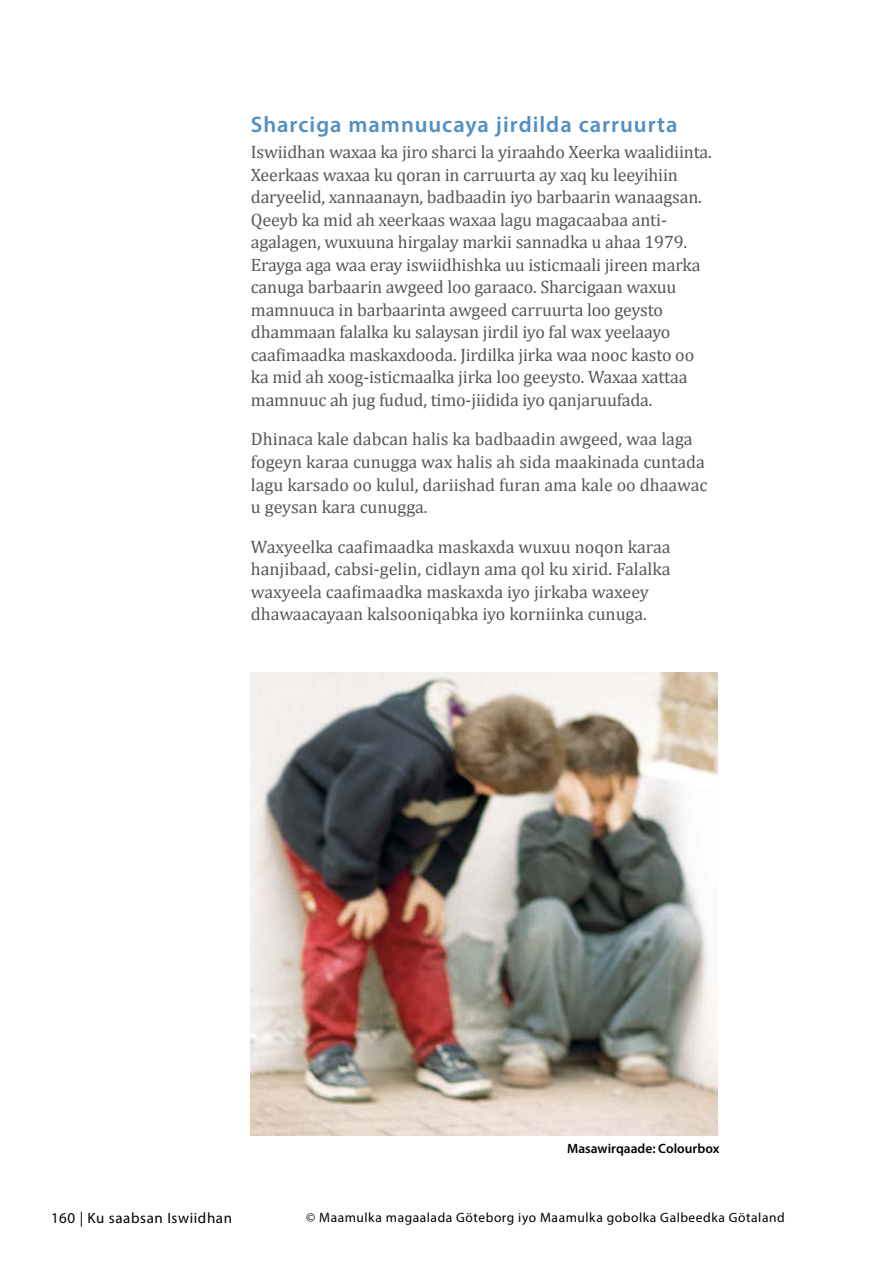
<style>
.page{position:relative;width:893px;height:1263px;background:#fff}
.page>*{position:absolute;margin:0;border:0;box-sizing:border-box;transform-origin:0 0}
.t1{font:600 22.5px "Myriad Pro";letter-spacing:.045em;color:#518fc3}
.t2{font:18px/22.5px "Cambria";letter-spacing:-.01em;color:#575756}
.t3{font:15px "Myriad Pro";letter-spacing:.04em;color:#000}
.t4{font:13.5px "Myriad Pro";letter-spacing:.04em;color:#000}
.t5{font:600 13.5px "Myriad Pro";color:#000}
</style>
<div class="page">
<img style="left:251px;top:673px;width:467px;height:462px">
<p class="t1" style="left:251px;top:110px;width:428px">Sharciga mamnuucaya jirdilda carruurta</p>
<p class="t2" style="left:251px;top:141px;width:463px">Iswiidhan waxaa ka jiro sharci la yiraahdo Xeerka waalidiinta.<br>Xeerkaas waxaa ku qoran in carruurta ay xaq ku leeyihiin daryeelid, xannaanayn, badbaadin iyo barbaarin wanaagsan.<br>Qeeyb ka mid ah xeerkaas waxaa lagu magacaabaa anti&shy;agalagen, wuxuuna hirgalay markii sannadka u ahaa 1979.<br>Erayga aga waa eray iswiidhishka uu isticmaali jireen marka canuga barbaarin awgeed loo garaaco. Sharcigaan waxuu mamnuuca in barbaarinta awgeed carruurta loo geysto dhammaan falalka ku salaysan jirdil iyo fal wax yeelaayo caafimaadka maskaxdooda. Jirdilka jirka waa nooc kasto oo ka mid ah xoog-isticmaalka jirka loo geeysto. Waxaa xattaa mamnuuc ah jug fudud, timo-jiidida iyo qanjaruufada.</p>
<p class="t2" style="left:251px;top:428px;width:458px">Dhinaca kale dabcan halis ka badbaadin awgeed, waa laga fogeyn karaa cunugga wax halis ah sida maakinada cuntada lagu karsado oo kulul, dariishad furan ama kale oo dhaawac u geysan kara cunugga.</p>
<p class="t2" style="left:251px;top:535px;width:421px">Waxyeelka caafimaadka maskaxda wuxuu noqon karaa hanjibaad, cabsi-gelin, cidlayn ama qol ku xirid. Falalka waxyeela caafimaadka maskaxda iyo jirkaba waxeey dhawaacayaan kalsooniqabka iyo korniinka cunuga.</p>
<p class="t5" style="left:567px;top:1140px;width:154px">Masawirqaade: Colourbox</p>
<p class="t3" style="left:51px;top:1209px;width:183px">160 | Ku saabsan Iswiidhan</p>
<p class="t4" style="left:306px;top:1209px;width:480px">© Maamulka magaalada Göteborg iyo Maamulka gobolka Galbeedka Götaland</p>
</div>
